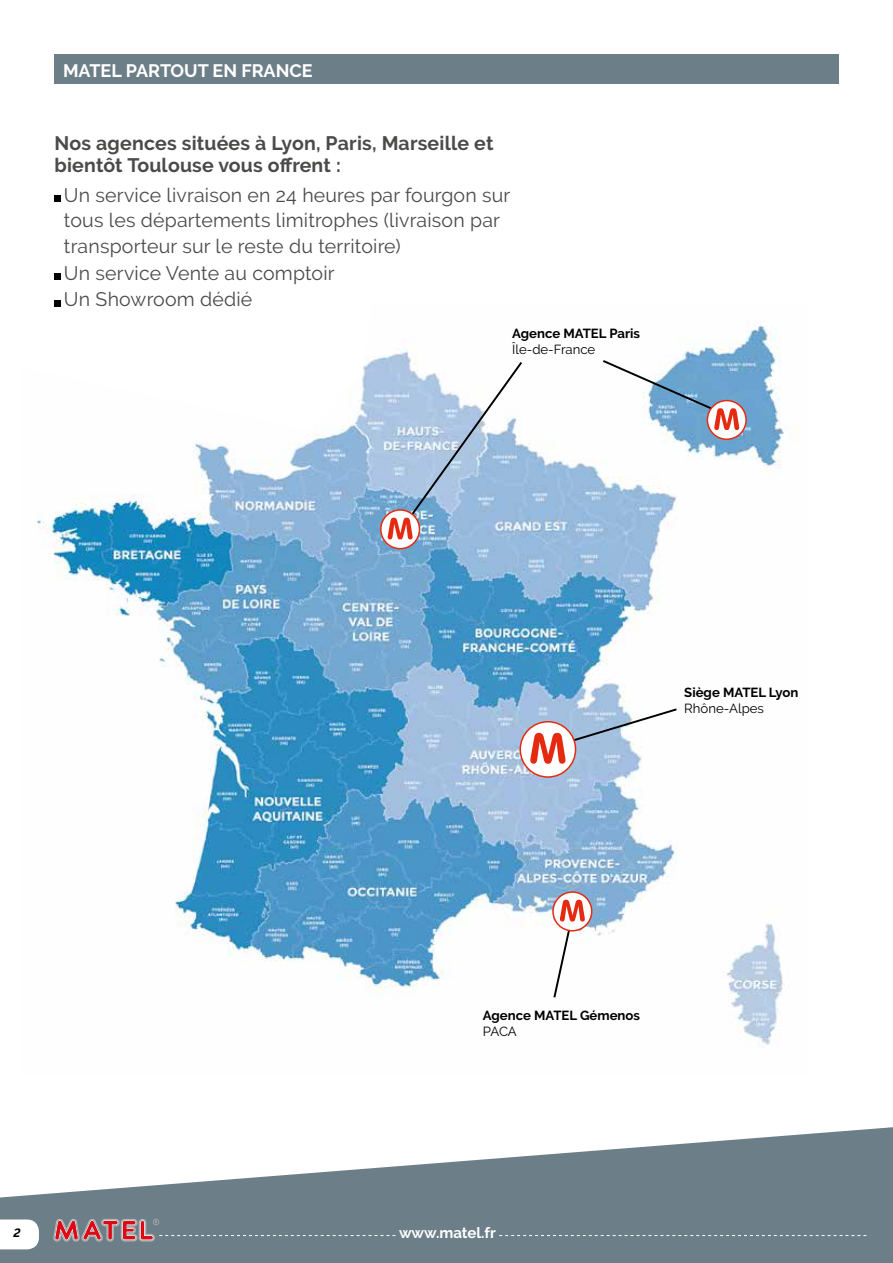
<style>
.page{position:relative;width:893px;height:1263px;background:#fff}
.page>*{position:absolute;margin:0;border:0;box-sizing:border-box;transform-origin:0 0}
.t1{font:19.5px/26.1px "Raleway";letter-spacing:.01em;color:#4a4a49}
.t2{font:700 19.5px/22.5px "Raleway";letter-spacing:.01em;color:#4a4a49}
.t3{font:700 18px "Raleway";color:#fff}
.t4{font:700 15px "Raleway";color:#fff}
.t5{font:700 13.2px "Raleway";color:#000}
.t6{font:13.2px "Raleway";color:#000}
.t7{font:italic 700 12px "Raleway";color:#000}
</style>
<div class="page">
<svg style="left:0;top:1127px;width:893px;height:136px;fill:#6c7e87"></svg>
<svg style="left:0;top:1219px;width:39px;height:30px"></svg>
<svg style="left:499px;top:1235px;width:367px;height:1px"></svg>
<svg style="left:53px;top:1219px;width:342px;height:22px;background:#817d85"></svg>
<img style="left:37px;top:305px;width:749px;height:743px">
<div style="left:55px;top:195px;width:6px;height:7px;background:#000"></div>
<div style="left:55px;top:273px;width:6px;height:7px;background:#000"></div>
<svg style="left:55px;top:300px;width:6px;height:6px"></svg>
<div style="left:55px;top:54px;width:784px;height:30px;background:#6c7e87"></div>
<div style="left:707px;top:401px;width:39px;height:38px;background:#fff;border-radius:50%"></div>
<div style="left:707px;top:400px;width:40px;height:40px;border:2px solid #e52a12;border-radius:50%"></div>
<svg style="left:601px;top:358px;width:138px;height:72px"></svg>
<svg style="left:381px;top:510px;width:38px;height:39px"></svg>
<div style="left:380px;top:509px;width:40px;height:40px;border:2px solid #e52a12;border-radius:50%"></div>
<svg style="left:388px;top:360px;width:136px;height:179px"></svg>
<svg style="left:553px;top:892px;width:39px;height:39px"></svg>
<div style="left:552px;top:891px;width:40px;height:40px;border:2px solid #e52a12;border-radius:50%"></div>
<svg style="left:552px;top:900px;width:33px;height:99px"></svg>
<div style="left:520px;top:722px;width:56px;height:55px;background:#fff;border-radius:50%"></div>
<div style="left:519px;top:721px;width:57px;height:57px;border:2px solid #e52a12;border-radius:50%"></div>
<svg style="left:530px;top:707px;width:149px;height:57px"></svg>
<p class="t3" style="left:63px;top:61px;width:251px">MATEL PARTOUT EN FRANCE</p>
<p class="t2" style="left:55px;top:132px;width:440px">Nos agences situées à Lyon, Paris, Marseille et bientôt Toulouse vous offrent :</p>
<p class="t1" style="left:64px;top:182px;width:448px">Un service livraison en 24 heures par fourgon sur tous les départements limitrophes (livraison par transporteur sur le reste du territoire)<br>Un service Vente au comptoir<br>Un Showroom dédié</p>
<p class="t5" style="left:512px;top:326px;width:129px">Agence MATEL Paris</p>
<p class="t6" style="left:512px;top:342px;width:85px">Île-de-France</p>
<p class="t5" style="left:684px;top:685px;width:116px">Siège MATEL Lyon</p>
<p class="t6" style="left:684px;top:700px;width:81px">Rhône-Alpes</p>
<p class="t5" style="left:483px;top:1008px;width:159px">Agence MATEL Gémenos</p>
<p class="t6" style="left:483px;top:1023px;width:35px">PACA</p>
<p class="t7" style="left:13px;top:1226px;width:9px">2</p>
<p class="t4" style="left:399px;top:1224px;width:98px">www.matel.fr</p>
</div>
